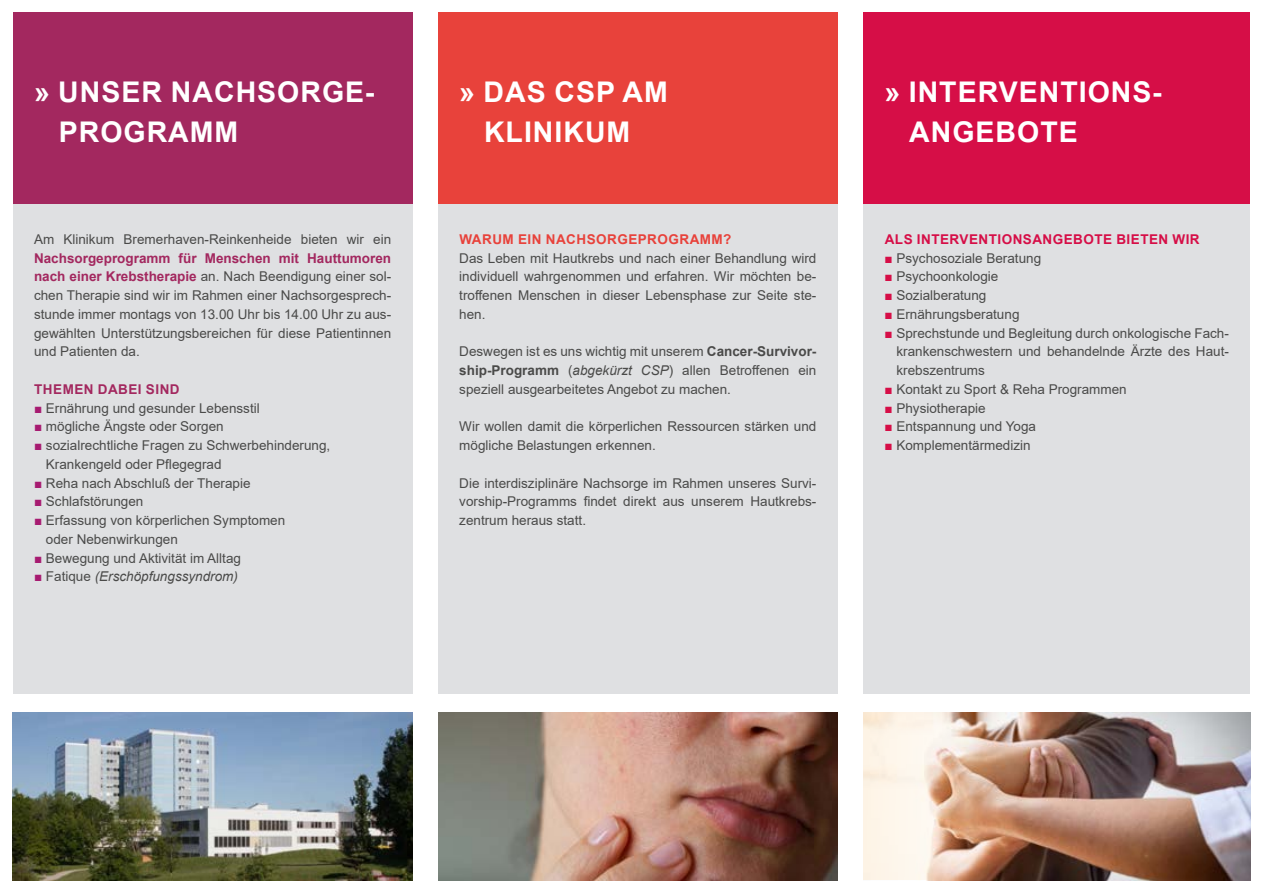
<style>
.page{position:relative;width:1263px;height:893px;background:#fff}
.page>*{position:absolute;margin:0;border:0;box-sizing:border-box;transform-origin:0 0}
.t1{font:700 28.5px/40.5px "Arial";letter-spacing:.035em;color:#fff}
.t2{font:13.5px/18.8px "Arial";color:#4a4a49;text-align:justify}
.t3{font:700 13.5px "Arial";letter-spacing:.035em;color:#d60e47}
.t4{font:italic 13.5px "Arial";color:#4a4a49}
.t5{font:700 13.5px "Arial";letter-spacing:.035em;color:#e8423b}
.t6{font:700 13.5px "Arial";letter-spacing:.035em;color:#a3285f}
.s1{font-weight:700;color:#a3285f}
.s2{color:#a71b71}
.s3{font-style:normal;color:#a71b71}
.s4{font-style:normal}
.s5{font-weight:700}
.s6{font-style:italic}
.s7{color:#d60e47}
</style>
<div class="page">
<div style="left:13px;top:188px;width:399px;height:506px;background:#dfe0e2"></div>
<div style="left:438px;top:188px;width:400px;height:506px;background:#dfe0e2"></div>
<div style="left:863px;top:188px;width:387px;height:506px;background:#dfe0e2"></div>
<img style="left:13px;top:712px;width:399px;height:168px">
<img style="left:438px;top:712px;width:400px;height:168px">
<div style="left:13px;top:13px;width:399px;height:191px;background:#a3285f"></div>
<div style="left:438px;top:13px;width:400px;height:191px;background:#e8423b"></div>
<div style="left:863px;top:13px;width:387px;height:191px;background:#d60e47"></div>
<img style="left:863px;top:712px;width:387px;height:168px">
<h1 class="t1" style="left:59px;top:72px;width:315px;text-indent:-25px">» UNSER NACHSORGE-<br>PROGRAMM</h1>
<h1 class="t1" style="left:459px;top:72px;width:210px;text-align:center">» DAS CSP AM<br>KLINIKUM</h1>
<h1 class="t1" style="left:909px;top:72px;width:252px;text-indent:-25px">» INTERVENTIONS-<br>ANGEBOTE</h1>
<p class="t2" style="left:34px;top:230px;width:359px">Am Klinikum Bremerhaven-Reinkenheide bieten wir ein</p>
<p class="t2" style="left:34px;top:248px;width:359px"><span class="s1">Nachsorgeprogramm für Menschen mit Hauttumoren nach einer Krebstherapie</span> an. Nach Beendigung einer sol&shy;chen Therapie sind wir im Rahmen einer Nachsorgesprech&shy;stunde immer montags von 13.00 Uhr bis 14.00 Uhr zu aus&shy;gewählten Unterstützungsbereichen für diese Patientinnen und Patienten da.</p>
<p class="t6" style="left:34px;top:380px;width:147px">THEMEN DABEI SIND</p>
<p class="t2" style="left:34px;top:398px;width:227px"><span class="s2">■</span> Ernährung und gesunder Lebensstil</p>
<p class="t2" style="left:34px;top:417px;width:191px"><span class="s2">■</span> mögliche Ängste oder Sorgen</p>
<p class="t2" style="left:46px;top:436px;width:286px;text-indent:-12px"><span class="s2">■</span> sozialrechtliche Fragen zu Schwerbehinderung,<br>Krankengeld oder Pflegegrad</p>
<p class="t2" style="left:34px;top:473px;width:218px"><span class="s2">■</span> Reha nach Abschluß der Therapie</p>
<p class="t2" style="left:34px;top:492px;width:111px"><span class="s2">■</span> Schlafstörungen</p>
<p class="t2" style="left:46px;top:511px;width:241px;text-indent:-12px"><span class="s2">■</span> Erfassung von körperlichen Symptomen oder Nebenwirkungen</p>
<p class="t2" style="left:34px;top:548px;width:209px"><span class="s2">■</span> Bewegung und Aktivität im Alltag</p>
<p class="t4" style="left:34px;top:568px;width:205px"><span class="s3">■</span> <span class="s4">Fatique</span> (Erschöpfungssyndrom)</p>
<p class="t5" style="left:459px;top:230px;width:273px">WARUM EIN NACHSORGEPROGRAMM?</p>
<p class="t2" style="left:459px;top:248px;width:359px">Das Leben mit Hautkrebs und nach einer Behandlung wird individuell wahrgenommen und erfahren. Wir möchten be&shy;troffenen Menschen in dieser Lebensphase zur Seite ste&shy;hen.</p>
<p class="t2" style="left:459px;top:342px;width:359px">Deswegen ist es uns wichtig mit unserem <span class="s5">Cancer-Survivor&shy;ship-Programm</span> (<span class="s6">abgekürzt CSP</span>) allen Betroffenen ein speziell ausgearbeitetes Angebot zu machen.</p>
<p class="t2" style="left:459px;top:417px;width:359px">Wir wollen damit die körperlichen Ressourcen stärken und mögliche Belastungen erkennen.</p>
<p class="t2" style="left:459px;top:473px;width:359px">Die interdisziplinäre Nachsorge im Rahmen unseres Survi&shy;vorship-Programms findet direkt aus unserem Hautkrebs&shy;zentrum heraus statt.</p>
<p class="t3" style="left:885px;top:230px;width:316px">ALS INTERVENTIONSANGEBOTE BIETEN WIR</p>
<p class="t2" style="left:884px;top:248px;width:158px"><span class="s7">■</span> Psychosoziale Beratung</p>
<p class="t2" style="left:884px;top:267px;width:115px"><span class="s7">■</span> Psychoonkologie</p>
<p class="t2" style="left:884px;top:286px;width:103px"><span class="s7">■</span> Sozialberatung</p>
<p class="t2" style="left:884px;top:305px;width:136px"><span class="s7">■</span> Ernährungsberatung</p>
<p class="t2" style="left:896px;top:323px;width:334px;text-indent:-12px"><span class="s7">■</span> Sprechstunde und Begleitung durch onkologische Fach&shy;krankenschwestern und behandelnde Ärzte des Haut&shy;krebszentrums</p>
<p class="t2" style="left:884px;top:380px;width:244px"><span class="s7">■</span> Kontakt zu Sport &amp; Reha Programmen</p>
<p class="t2" style="left:884px;top:398px;width:103px"><span class="s7">■</span> Physiotherapie</p>
<p class="t2" style="left:884px;top:417px;width:153px"><span class="s7">■</span> Entspannung und Yoga</p>
<p class="t2" style="left:884px;top:436px;width:148px"><span class="s7">■</span> Komplementärmedizin</p>
</div>
